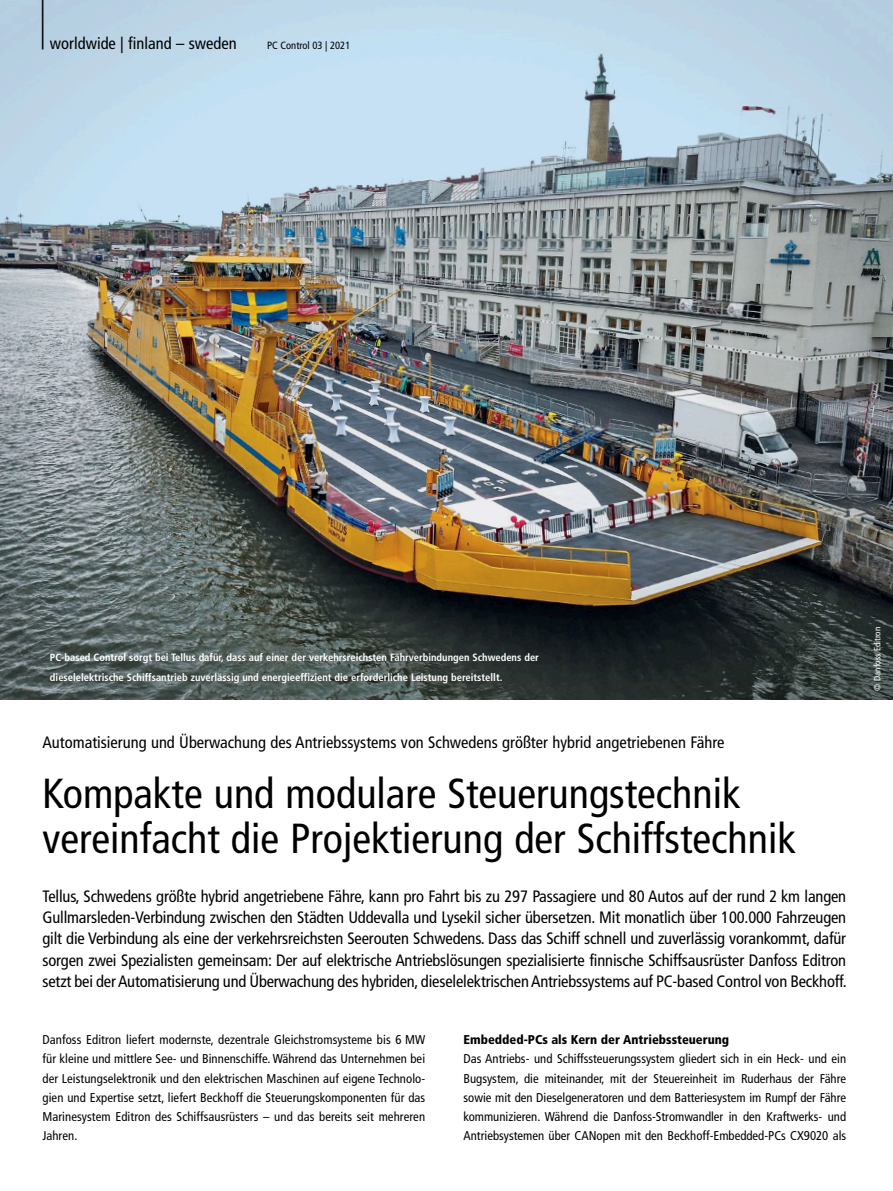
<style>
.page{position:relative;width:893px;height:1191px;background:#fff}
.page>*{position:absolute;margin:0;border:0;box-sizing:border-box;transform-origin:0 0}
.t1{font:300 condensed 61.8px "Frutiger LT Pro";color:#000;scale:.49 1}
.t2{font:condensed 42px/45px "Frutiger LT Pro";color:#000}
.t3{font:condensed 16.5px/21.3px "Frutiger LT Pro";color:#000;text-align:justify}
.t4{font:condensed 12.75px/19.2px "Frutiger LT Pro";color:#000;text-align:justify}
.t5{font:900 condensed 12.75px "Frutiger LT Pro";color:#000}
.t6{font:700 condensed 10.5px/19.2px "Frutiger LT Pro";color:#fff}
.t7{font:condensed 10.5px "Frutiger LT Pro";color:#000}
.t8{font:condensed 9px "Frutiger LT Pro";color:#fff}
</style>
<div class="page">
<img style="left:0;top:0;width:893px;height:699px">
<h1 class="t1" style="left:39px;top:-23px;width:15px">|</h1>
<p class="t3" style="left:50px;top:33px;width:188px">worldwide | finland – sweden</p>
<p class="t7" style="left:267px;top:39px;width:85px">PC Control 03 | 2021</p>
<p class="t6" style="left:50px;top:648px;width:490px">PC-based Control sorgt bei Tellus dafür, dass auf einer der verkehrsreichsten Fährverbindungen Schwedens der dieselelektrische Schiffsantrieb zuverlässig und energieeffizient die erforderliche Leistung bereitstellt.</p>
<p class="t3" style="left:43px;top:732px;width:684px">Automatisierung und Überwachung des Antriebssystems von Schwedens größter hybrid angetriebenen Fähre</p>
<h2 class="t2" style="left:43px;top:771px;width:755px">Kompakte und modulare Steuerungstechnik vereinfacht die Projektierung der Schiffstechnik</h2>
<p class="t3" style="left:43px;top:885px;width:806px">Tellus, Schwedens größte hybrid angetriebene Fähre, kann pro Fahrt bis zu 297 Passagiere und 80 Autos auf der rund 2 km langen Gullmarsleden-Verbindung zwischen den Städten Uddevalla und Lysekil sicher übersetzen. Mit monatlich über 100.000 Fahrzeugen gilt die Verbindung als eine der verkehrsreichsten Seerouten Schwedens. Dass das Schiff schnell und zuverlässig vorankommt, dafür sorgen zwei Spezialisten gemeinsam: Der auf elektrische Antriebslösungen spezialisierte finnische Schiffsausrüster Danfoss Editron setzt bei der Automatisierung und Überwachung des hybriden, dieselelektrischen Antriebssystems auf PC-based Control von Beckhoff.</p>
<p class="t4" style="left:43px;top:1030px;width:384px">Danfoss Editron liefert modernste, dezentrale Gleichstromsysteme bis 6 MW für kleine und mittlere See- und Binnenschiffe. Während das Unternehmen bei der Leistungselektronik und den elektrischen Maschinen auf eigene Technolo&shy;gien und Expertise setzt, liefert Beckhoff die Steuerungskomponenten für das Marinesystem Editron des Schiffsausrüsters – und das bereits seit mehreren Jahren.</p>
<p class="t5" style="left:463px;top:1032px;width:267px">Embedded-PCs als Kern der Antriebssteuerung</p>
<p class="t4" style="left:463px;top:1049px;width:384px">Das Antriebs- und Schiffssteuerungssystem gliedert sich in ein Heck- und ein Bugsystem, die miteinander, mit der Steuereinheit im Ruderhaus der Fähre sowie mit den Dieselgeneratoren und dem Batteriesystem im Rumpf der Fähre kommunizieren. Während die Danfoss-Stromwandler in den Kraftwerks- und Antriebsystemen über CANopen mit den Beckhoff-Embedded-PCs CX9020 als</p>
<p class="t8" style="left:872px;top:690px;width:65px;rotate:-90deg">© Danfoss Editron</p>
</div>
